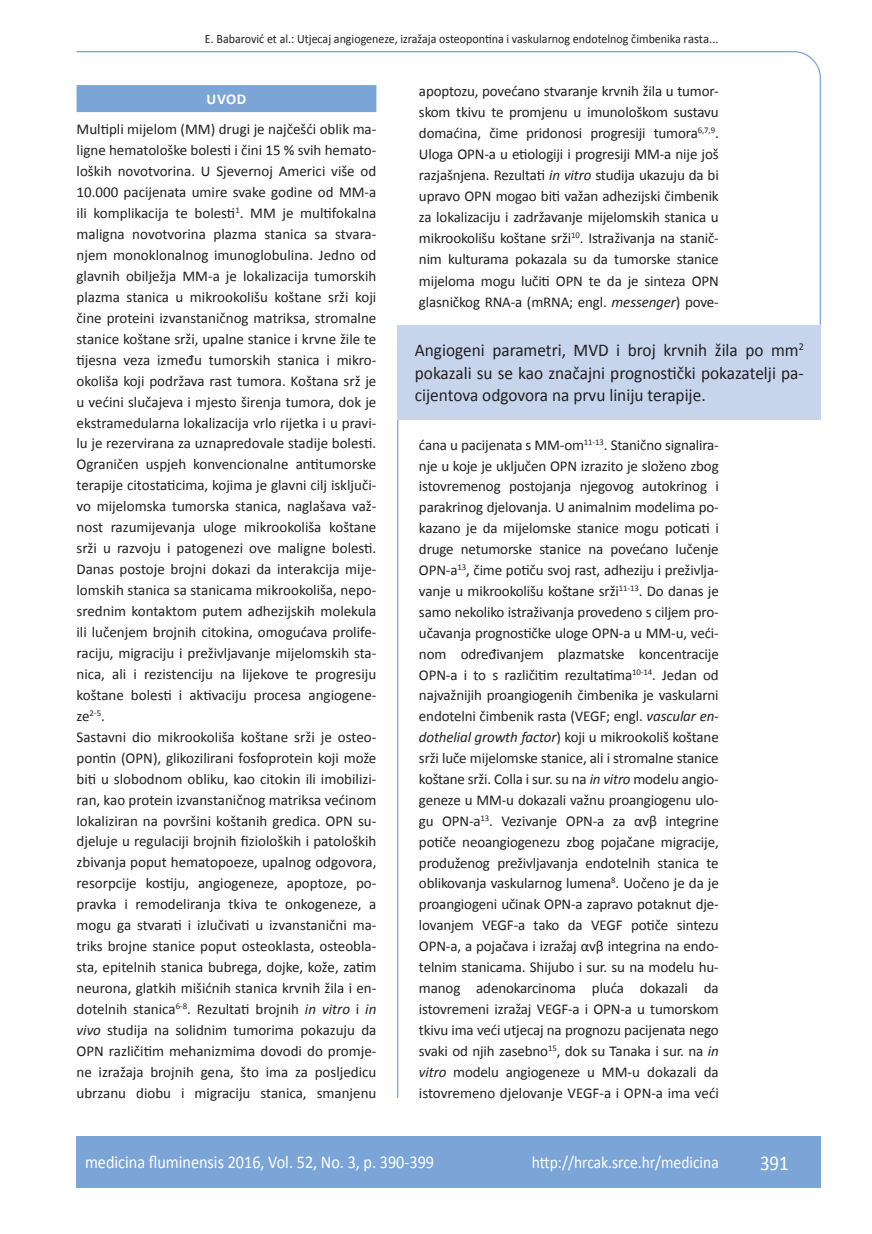
<style>
.page{position:relative;width:872px;height:1234px;background:#fff}
.page>*{position:absolute;margin:0;border:0;box-sizing:border-box;transform-origin:0 0}
.t1{font:21px "Calibri";color:#fff;scale:.9 1}
.t2{font:18px/22.5px "Calibri";color:#231f20;text-align:justify;scale:.96 1}
.t3{font:18px "Calibri";color:#fff;scale:.9 1}
.t4{font:17.25px "Calibri";color:#fff;scale:.9 1}
.t5{font:15px/21px "Calibri";color:#231f20;text-align:justify}
.t6{font:700 15px "Calibri";color:#fff}
.t7{font:12.75px "Calibri";color:#231f20;scale:.94 1}
.s1{font-style:italic}
</style>
<div class="page">
<svg style="left:76px;top:51px;width:745px;height:275px"></svg>
<hr style="left:397px;top:420px;width:1px;height:677px;background:#7ca5d7">
<div style="left:77px;top:1135px;width:744px;height:51px;background:#7ca5d7"></div>
<div style="left:77px;top:85px;width:299px;height:27px;background:#7ca5d7"></div>
<div style="left:398px;top:325px;width:423px;height:95px;background:#c6d5ec"></div>
<p class="t7" style="left:205px;top:30px;width:548px">E. Babarović et al.: Utjecaj angiogeneze, izražaja osteopontina i vaskularnog endotelnog čimbenika rasta...</p>
<p class="t6" style="left:207px;top:90px;width:41px">UVOD</p>
<p class="t5" style="left:77px;top:118px;width:301px;text-align:left">Multipli mijelom (MM) drugi je najčešći oblik ma&shy;ligne hematološke bolesti i čini 15 % svih hemato&shy;loških novotvorina. U Sjevernoj Americi više od 10.000 pacijenata umire svake godine od MM-a ili komplikacija te bolesti<sup>1</sup>. MM je multifokalna maligna novotvorina plazma stanica sa stvara&shy;njem monoklonalnog imunoglobulina. Jedno od glavnih obilježja MM-a je lokalizacija tumorskih plazma stanica u mikrookolišu koštane srži koji čine proteini izvanstaničnog matriksa, stromalne stanice koštane srži, upalne stanice i krvne žile te tijesna veza između tumorskih stanica i mikro&shy;okoliša koji podržava rast tumora. Koštana srž je u većini slučajeva i mjesto širenja tumora, dok je ekstramedularna lokalizacija vrlo rijetka i u pravi&shy;lu je rezervirana za uznapredovale stadije bolesti.<br>Ograničen uspjeh konvencionalne antitumorske terapije citostaticima, kojima je glavni cilj isključi&shy;vo mijelomska tumorska stanica, naglašava važ&shy;nost razumijevanja uloge mikrookoliša koštane srži u razvoju i patogenezi ove maligne bolesti.<br>Danas postoje brojni dokazi da interakcija mije&shy;lomskih stanica sa stanicama mikrookoliša, nepo&shy;srednim kontaktom putem adhezijskih molekula ili lučenjem brojnih citokina, omogućava prolife&shy;raciju, migraciju i preživljavanje mijelomskih sta&shy;nica, ali i rezistenciju na lijekove te progresiju koštane bolesti i aktivaciju procesa angiogene&shy;ze<sup>2-5</sup>.<br>Sastavni dio mikrookoliša koštane srži je osteo&shy;pontin (OPN), glikozilirani fosfoprotein koji može biti u slobodnom obliku, kao citokin ili imobilizi&shy;ran, kao protein izvanstaničnog matriksa većinom lokaliziran na površini koštanih gredica. OPN su&shy;djeluje u regulaciji brojnih fizioloških i patoloških zbivanja poput hematopoeze, upalnog odgovora, resorpcije kostiju, angiogeneze, apoptoze, po&shy;pravka i remodeliranja tkiva te onkogeneze, a mogu ga stvarati i izlučivati u izvanstanični ma&shy;triks brojne stanice poput osteoklasta, osteobla&shy;sta, epitelnih stanica bubrega, dojke, kože, zatim neurona, glatkih mišićnih stanica krvnih žila i en&shy;dotelnih stanica<sup>6-8</sup>. Rezultati brojnih <span class="s1">in vitro</span> i <span class="s1">in vivo</span> studija na solidnim tumorima pokazuju da OPN različitim mehanizmima dovodi do promje&shy;ne izražaja brojnih gena, što ima za posljedicu ubrzanu diobu i migraciju stanica, smanjenu</p>
<p class="t5" style="left:419px;top:80px;width:301px">apoptozu, povećano stvaranje krvnih žila u tumor&shy;skom tkivu te promjenu u imunološkom sustavu domaćina, čime pridonosi progresiji tumora<sup>6,7,9</sup>.<br>Uloga OPN-a u etiologiji i progresiji MM-a nije još razjašnjena. Rezultati <span class="s1">in vitro</span> studija ukazuju da bi upravo OPN mogao biti važan adhezijski čimbenik za lokalizaciju i zadržavanje mijelomskih stanica u mikrookolišu koštane srži<sup>10</sup>. Istraživanja na stanič&shy;nim kulturama pokazala su da tumorske stanice mijeloma mogu lučiti OPN te da je sinteza OPN glasničkog RNA-a (mRNA; engl. <span class="s1">messenger</span>) pove-</p>
<p class="t2" style="left:415px;top:338px;width:407px">Angiogeni parametri, MVD i broj krvnih žila po mm<sup>2 </sup>pokazali su se kao značajni prognostički pokazatelji pa&shy;cijentova odgovora na prvu liniju terapije.</p>
<p class="t5" style="left:419px;top:433px;width:301px">ćana u pacijenata s MM-om<sup>11-13</sup>. Stanično signalira&shy;nje u koje je uključen OPN izrazito je složeno zbog istovremenog postojanja njegovog autokrinog i parakrinog djelovanja. U animalnim modelima po&shy;kazano je da mijelomske stanice mogu poticati i druge netumorske stanice na povećano lučenje OPN-a<sup>13</sup>, čime potiču svoj rast, adheziju i preživlja&shy;vanje u mikrookolišu koštane srži<sup>11-13</sup>. Do danas je samo nekoliko istraživanja provedeno s ciljem pro&shy;učavanja prognostičke uloge OPN-a u MM-u, veći&shy;nom određivanjem plazmatske koncentracije OPN-a i to s različitim rezultatima<sup>10-14</sup>. Jedan od najvažnijih proangiogenih čimbenika je vaskularni endotelni čimbenik rasta (VEGF; engl. <span class="s1">vascular en&shy;dothelial growth factor</span>) koji u mikrookoliš koštane srži luče mijelomske stanice, ali i stromalne stanice koštane srži. Colla i sur. su na <span class="s1">in vitro</span> modelu angio&shy;geneze u MM-u dokazali važnu proangiogenu ulo&shy;gu OPN-a<sup>13</sup>. Vezivanje OPN-a za αvβ integrine potiče neoangiogenezu zbog pojačane migracije, produženog preživljavanja endotelnih stanica te oblikovanja vaskularnog lumena<sup>8</sup>. Uočeno je da je proangiogeni učinak OPN-a zapravo potaknut dje&shy;lovanjem VEGF-a tako da VEGF potiče sintezu OPN-a, a pojačava i izražaj αvβ integrina na endo&shy;telnim stanicama. Shijubo i sur. su na modelu hu&shy;manog adenokarcinoma pluća dokazali da istovremeni izražaj VEGF-a i OPN-a u tumorskom tkivu ima veći utjecaj na prognozu pacijenata nego svaki od njih zasebno<sup>15</sup>, dok su Tanaka i sur. na <span class="s1">in vitro</span> modelu angiogeneze u MM-u dokazali da istovremeno djelovanje VEGF-a i OPN-a ima veći</p>
<p class="t3" style="left:85px;top:1150px;width:389px">medicina fluminensis 2016, Vol. 52, No. 3, p. 390-399</p>
<p class="t4" style="left:532px;top:1151px;width:209px">http://hrcak.srce.hr/medicina</p>
<h1 class="t1" style="left:760px;top:1149px;width:33px">391</h1>
</div>
